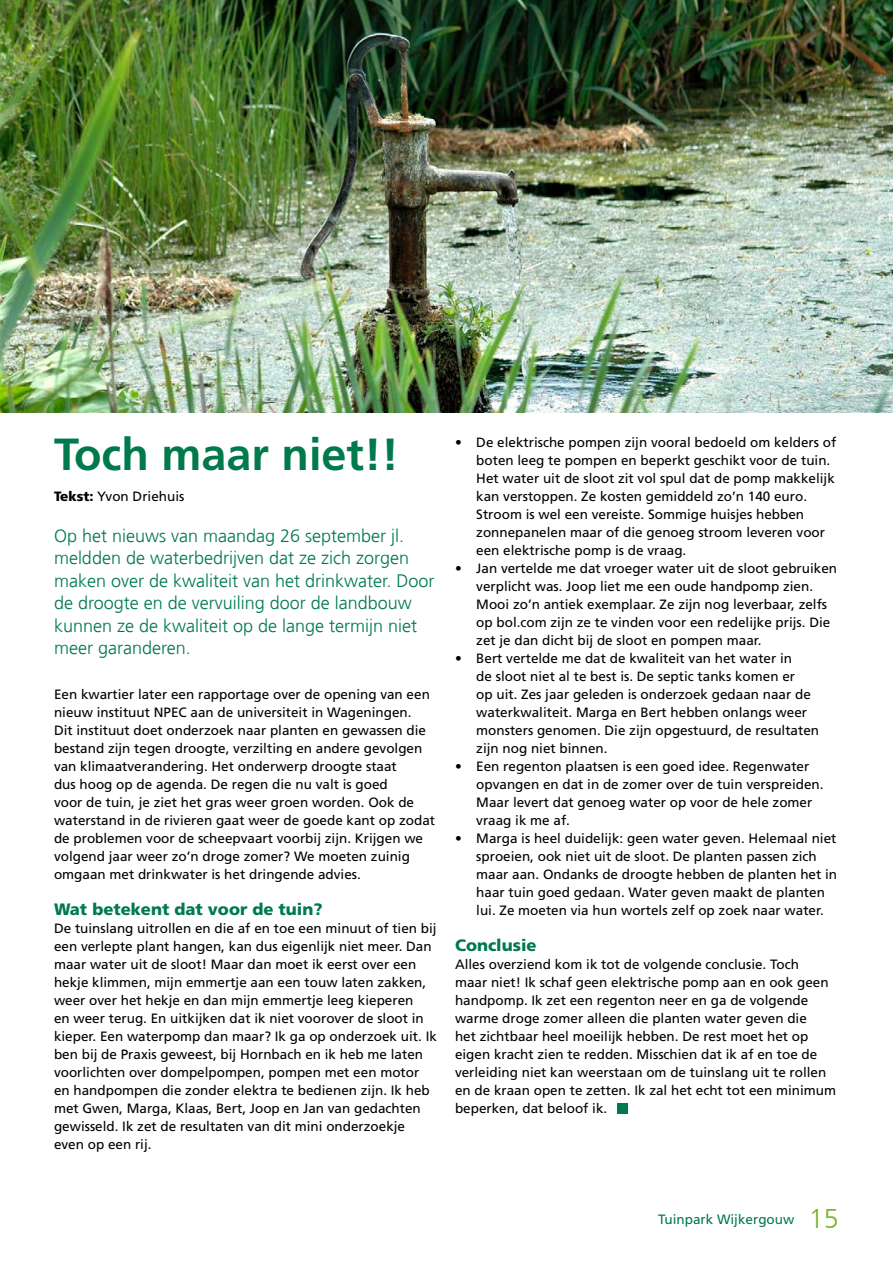
<style>
.page{position:relative;width:893px;height:1263px;background:#fff}
.page>*{position:absolute;margin:0;border:0;box-sizing:border-box;transform-origin:0 0}
.t1{font:700 45px "Frutiger";color:#007a4d}
.t2{font:300 18px/22.5px "Frutiger";color:#007a4d}
.t3{font:900 16.5px "Frutiger";color:#007a4d}
.t4{font:13.5px/18px "Frutiger";color:#000}
.t5{font:13.5px "Frutiger";color:#007a4d}
.s1{font-weight:900}
.s2{font-weight:300;font-size:27px;color:#75b726}
</style>
<div class="page">
<div style="left:618px;top:1103px;width:10px;height:10px;background:#007a4d"></div>
<img style="left:0;top:0;width:893px;height:412px">
<h1 class="t1" style="left:54px;top:428px;width:347px">Toch maar niet!!</h1>
<p class="t4" style="left:54px;top:487px;width:132px"><span class="s1">Tekst:</span> Yvon Driehuis</p>
<p class="t2" style="left:54px;top:524px;width:382px">Op het nieuws van maandag 26 september jl. meldden de waterbedrijven dat ze zich zorgen maken over de kwaliteit van het drinkwater. Door de droogte en de vervuiling door de landbouw kunnen ze de kwaliteit op de lange termijn niet meer garanderen.</p>
<p class="t4" style="left:54px;top:685px;width:383px">Een kwartier later een rapportage over de opening van een nieuw instituut NPEC aan de universiteit in Wageningen.<br>Dit instituut doet onderzoek naar planten en gewassen die bestand zijn tegen droogte, verzilting en andere gevolgen van klimaatverandering. Het onderwerp droogte staat<br>dus hoog op de agenda. De regen die nu valt is goed<br>voor de tuin, je ziet het gras weer groen worden. Ook de waterstand in de rivieren gaat weer de goede kant op zodat de problemen voor de scheepvaart voorbij zijn. Krijgen we volgend jaar weer zo’n droge zomer? We moeten zuinig omgaan met drinkwater is het dringende advies.</p>
<p class="t3" style="left:54px;top:899px;width:270px">Wat betekent dat voor de tuin?</p>
<p class="t4" style="left:54px;top:919px;width:384px">De tuinslang uitrollen en die af en toe een minuut of tien bij een verlepte plant hangen, kan dus eigenlijk niet meer. Dan maar water uit de sloot! Maar dan moet ik eerst over een hekje klimmen, mijn emmertje aan een touw laten zakken, weer over het hekje en dan mijn emmertje leeg kieperen<br>en weer terug. En uitkijken dat ik niet voorover de sloot in kieper. Een waterpomp dan maar? Ik ga op onderzoek uit. Ik ben bij de Praxis geweest, bij Hornbach en ik heb me laten voorlichten over dompelpompen, pompen met een motor en handpompen die zonder elektra te bedienen zijn. Ik heb met Gwen, Marga, Klaas, Bert, Joop en Jan van gedachten gewisseld. Ik zet de resultaten van dit mini onderzoekje even op een rij.</p>
<p class="t4" style="left:476px;top:433px;width:362px;text-indent:-21px">• De elektrische pompen zijn vooral bedoeld om kelders of boten leeg te pompen en beperkt geschikt voor de tuin.<br>Het water uit de sloot zit vol spul dat de pomp makkelijk kan verstoppen. Ze kosten gemiddeld zo’n 140 euro.<br>Stroom is wel een vereiste. Sommige huisjes hebben zonnepanelen maar of die genoeg stroom leveren voor een elektrische pomp is de vraag.</p>
<p class="t4" style="left:476px;top:559px;width:362px;text-indent:-21px">• Jan vertelde me dat vroeger water uit de sloot gebruiken verplicht was. Joop liet me een oude handpomp zien.<br>Mooi zo’n antiek exemplaar. Ze zijn nog leverbaar, zelfs op bol.com zijn ze te vinden voor een redelijke prijs. Die zet je dan dicht bij de sloot en pompen maar.</p>
<p class="t4" style="left:476px;top:649px;width:344px;text-indent:-21px">• Bert vertelde me dat de kwaliteit van het water in<br>de sloot niet al te best is. De septic tanks komen er<br>op uit. Zes jaar geleden is onderzoek gedaan naar de waterkwaliteit. Marga en Bert hebben onlangs weer monsters genomen. Die zijn opgestuurd, de resultaten zijn nog niet binnen.</p>
<p class="t4" style="left:476px;top:757px;width:349px;text-indent:-21px">• Een regenton plaatsen is een goed idee. Regenwater opvangen en dat in de zomer over de tuin verspreiden.<br>Maar levert dat genoeg water op voor de hele zomer vraag ik me af.</p>
<p class="t4" style="left:476px;top:829px;width:362px;text-indent:-21px">• Marga is heel duidelijk: geen water geven. Helemaal niet sproeien, ook niet uit de sloot. De planten passen zich maar aan. Ondanks de droogte hebben de planten het in haar tuin goed gedaan. Water geven maakt de planten lui. Ze moeten via hun wortels zelf op zoek naar water.</p>
<p class="t3" style="left:455px;top:935px;width:83px">Conclusie</p>
<p class="t4" style="left:455px;top:955px;width:383px">Alles overziend kom ik tot de volgende conclusie. Toch<br>maar niet! Ik schaf geen elektrische pomp aan en ook geen handpomp. Ik zet een regenton neer en ga de volgende warme droge zomer alleen die planten water geven die<br>het zichtbaar heel moeilijk hebben. De rest moet het op eigen kracht zien te redden. Misschien dat ik af en toe de verleiding niet kan weerstaan om de tuinslang uit te rollen en de kraan open te zetten. Ik zal het echt tot een minimum beperken, dat beloof ik.</p>
<p class="t5" style="left:658px;top:1211px;width:182px">Tuinpark Wijkergouw <span class="s2">15</span></p>
</div>
